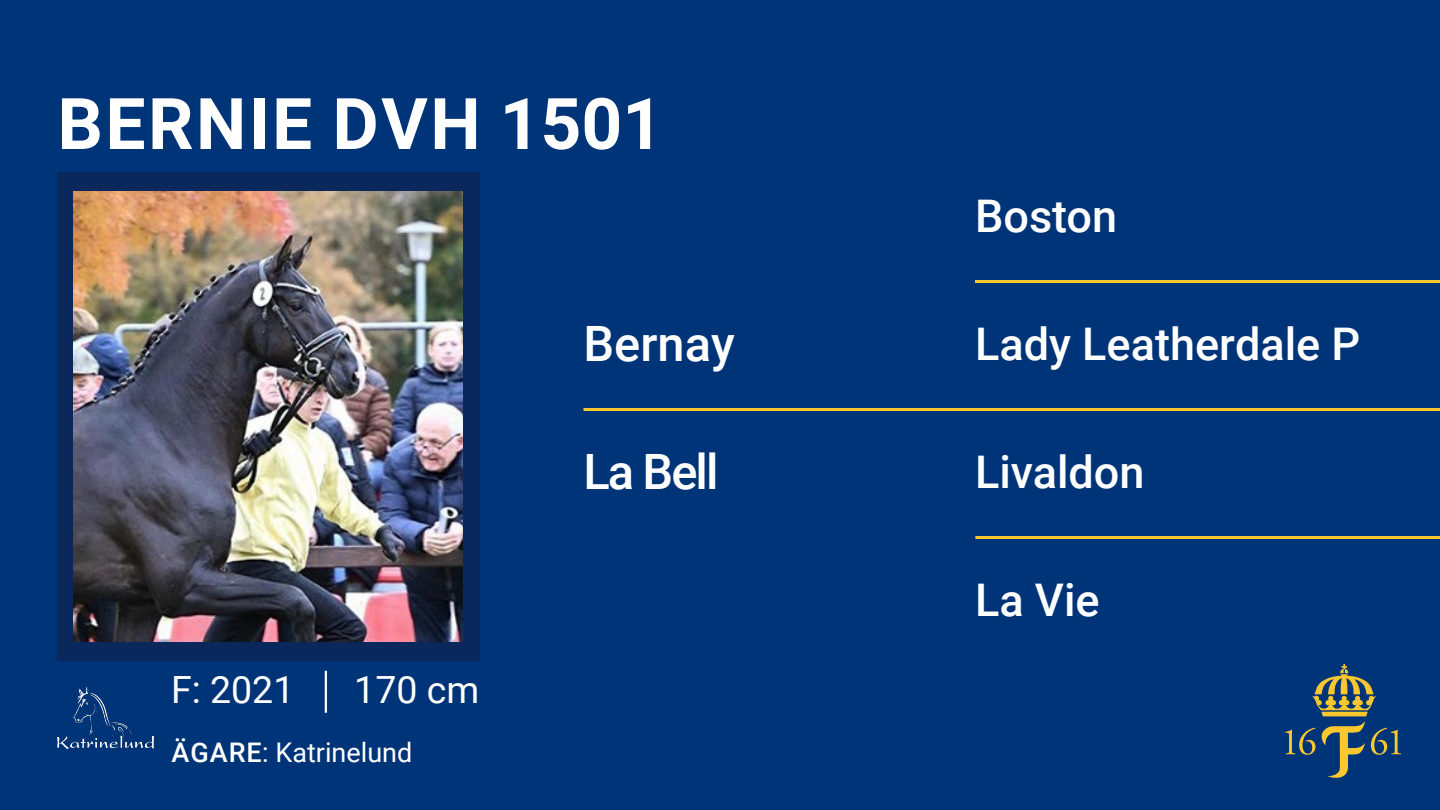
<style>
.page{position:relative;width:1440px;height:810px;background:#003478}
.page>*{position:absolute;margin:0;border:0;box-sizing:border-box;transform-origin:0 0}
.t1{font:700 71.25px "Roboto";letter-spacing:.035em;color:#fff}
.t2{font:500 48.75px "Roboto";color:#fff}
.t3{font:500 45px "Roboto";color:#fff}
.t4{font:37.5px "Roboto";color:#fff}
.t5{font:27px "Roboto";color:#fff}
.s1{font-weight:500}
</style>
<div class="page">
<div style="left:57px;top:173px;width:423px;height:488px;background:#0b285c"></div>
<img style="left:73px;top:192px;width:389px;height:450px">
<img style="left:57px;top:688px;width:97px;height:60px">
<hr style="left:325px;top:671px;width:2px;height:42px;background:#fff">
<svg style="left:1285px;top:664px;width:116px;height:114px"></svg>
<hr style="left:583px;top:408px;width:857px;height:3px;background:#fac82e">
<hr style="left:975px;top:280px;width:465px;height:3px;background:#fac82e">
<hr style="left:975px;top:536px;width:465px;height:3px;background:#fac82e">
<p class="t1" style="left:57px;top:74px;width:607px">BERNIE DVH 1501</p>
<p class="t3" style="left:975px;top:185px;width:144px">Boston</p>
<p class="t2" style="left:583px;top:309px;width:153px">Bernay</p>
<p class="t3" style="left:975px;top:313px;width:387px">Lady Leatherdale P</p>
<p class="t2" style="left:583px;top:437px;width:136px">La Bell</p>
<p class="t3" style="left:975px;top:441px;width:171px">Livaldon</p>
<p class="t4" style="left:171px;top:663px;width:125px">F: 2021</p>
<p class="t5" style="left:172px;top:734px;width:242px"><span class="s1">ÄGARE</span>: Katrinelund</p>
<p class="t4" style="left:354px;top:663px;width:126px">170 cm</p>
<p class="t3" style="left:975px;top:569px;width:126px">La Vie</p>
</div>
